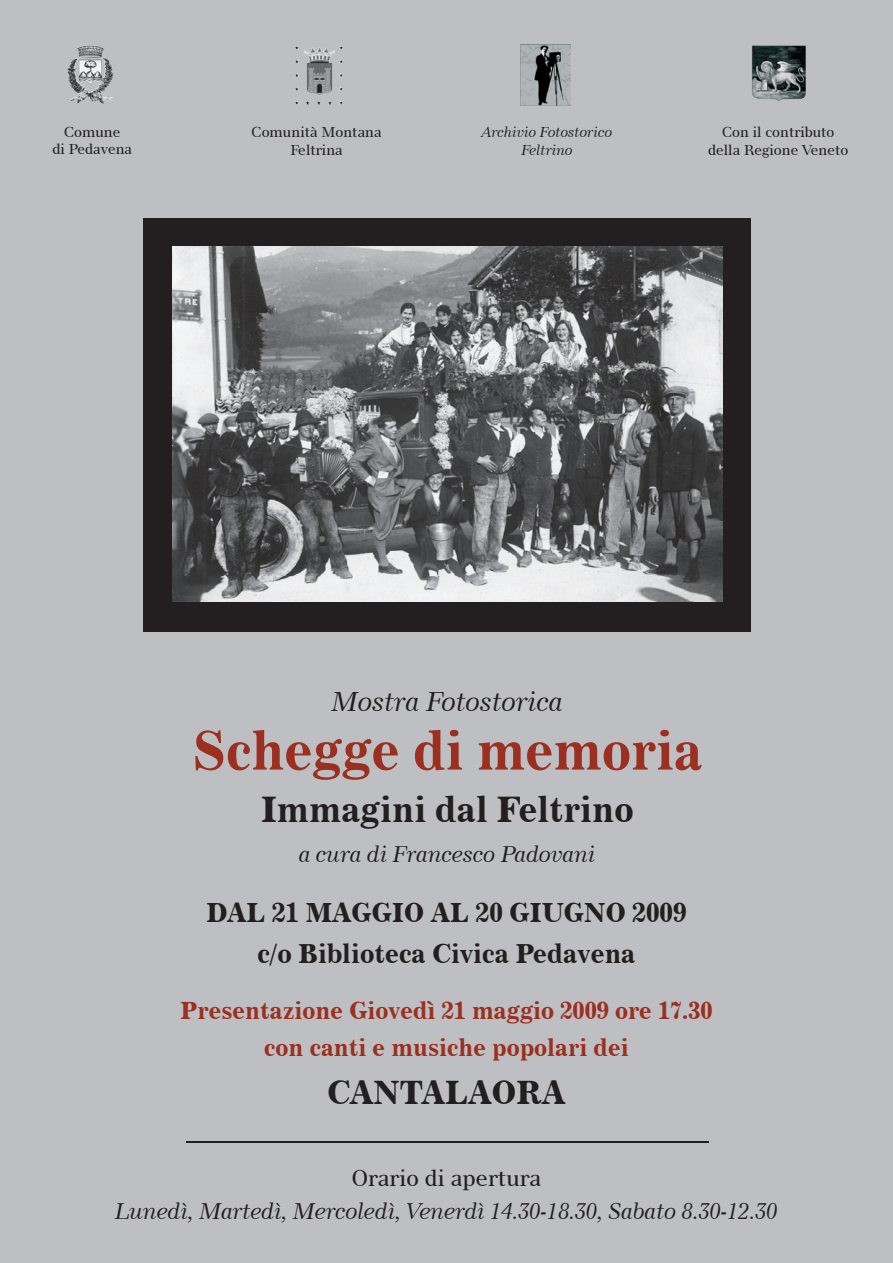
<style>
.page{position:relative;width:893px;height:1263px;background:#bebfc2}
.page>*{position:absolute;margin:0;border:0;box-sizing:border-box;transform-origin:0 0}
.t1{font:700 54px "Modern 880 BT";color:#9b2f20}
.t2{font:700 36px "Modern 880 BT";color:#231f20}
.t3{font:700 33px "Modern 880 BT";color:#231f20}
.t4{font:700 27px "Modern 880 BT";color:#231f20}
.t5{font:italic 27px "Modern 880 BT";color:#231f20}
.t6{font:700 26.85px "Modern 880 BT";color:#231f20}
.t7{font:700 24.3px/37.5px "Modern 880 BT";color:#9b2f20;text-align:center}
.t8{font:italic 22.5px "Modern 880 BT";color:#231f20}
.t9{font:22.5px "Modern 880 BT";color:#231f20}
.t10{font:14.25px/17.1px "Modern 880 BT";color:#231f20;text-align:center}
.t11{font:italic 14.25px/18px "Modern 880 BT";color:#231f20;text-align:center}
</style>
<div class="page">
<div style="left:143px;top:218px;width:608px;height:413px;background:#231f20"></div>
<hr style="left:186px;top:1141px;width:523px;height:2px;background:#231f20">
<img style="left:295px;top:45px;width:48px;height:18px">
<img style="left:77px;top:45px;width:37px;height:53px">
<img style="left:520px;top:45px;width:51px;height:60px">
<img style="left:172px;top:246px;width:550px;height:355px">
<p class="t10" style="left:52px;top:124px;width:81px">Comune<br>di Pedavena</p>
<p class="t10" style="left:252px;top:122px;width:131px;line-height:18px">Comunità Montana<br>Feltrina</p>
<p class="t11" style="left:482px;top:122px;width:132px">Archivio Fotostorico<br>Feltrino</p>
<p class="t10" style="left:708px;top:124px;width:142px">Con il contributo della Regione Veneto</p>
<p class="t5" style="left:332px;top:685px;width:233px">Mostra Fotostorica</p>
<h1 class="t1" style="left:192px;top:715px;width:512px">Schegge di memoria</h1>
<h2 class="t2" style="left:261px;top:785px;width:374px">Immagini dal Feltrino</h2>
<p class="t8" style="left:299px;top:840px;width:298px">a cura di Francesco Padovani</p>
<p class="t4" style="left:206px;top:894px;width:482px">DAL 21 MAGGIO AL 20 GIUGNO 2009</p>
<p class="t6" style="left:257px;top:936px;width:380px">c/o Biblioteca Civica Pedavena</p>
<p class="t7" style="left:180px;top:990px;width:534px">Presentazione Giovedì 21 maggio 2009 ore 17.30 con canti e musiche popolari dei</p>
<h3 class="t3" style="left:327px;top:1070px;width:240px">CANTALAORA</h3>
<p class="t9" style="left:352px;top:1164px;width:191px">Orario di apertura</p>
<p class="t8" style="left:115px;top:1197px;width:664px">Lunedì, Martedì, Mercoledì, Venerdì 14.30-18.30, Sabato 8.30-12.30</p>
</div>
